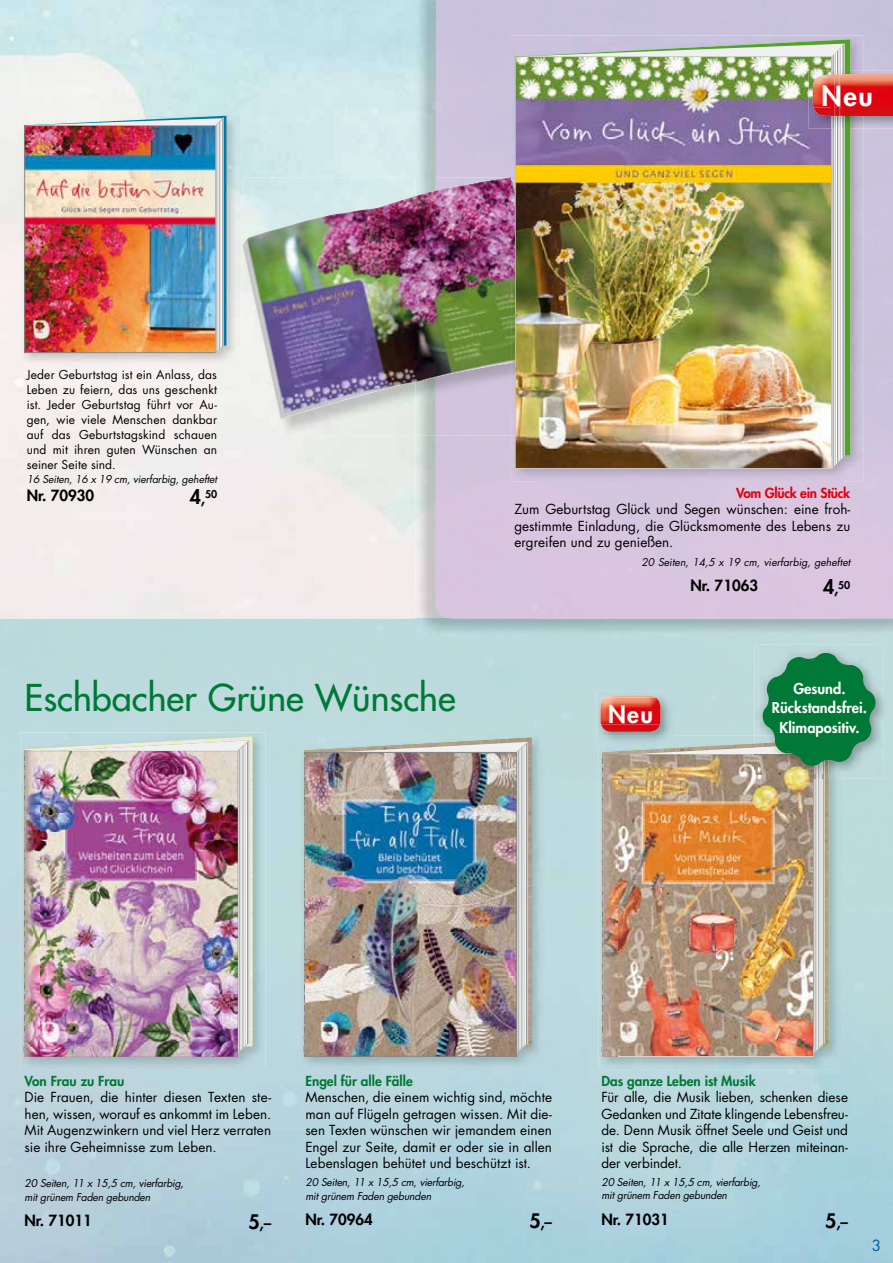
<style>
.page{position:relative;width:893px;height:1263px;background:#fff}
.page>*{position:absolute;margin:0;border:0;box-sizing:border-box;transform-origin:0 0}
.t1{font:36px "Futura";color:#007936}
.t2{font:800 26.85px "Futura";color:#fff}
.t3{font:800 23.4px "Futura";color:#fff}
.t4{font:800 15px "Futura";color:#000}
.t5{font:15px "Futura";color:#0065ad}
.t6{font:800 14.55px/19.5px "Futura";color:#fff;text-align:center}
.t7{font:13.5px/16.5px "Futura";color:#000;text-align:justify}
.t8{font:800 13.5px "Futura";color:#007936}
.t9{font:800 13.5px "Futura";letter-spacing:-.02em;color:#e3000f}
.t10{font:12px/15px "Futura";letter-spacing:.01em;color:#000;text-align:justify}
.t11{font:italic 10.5px/13.5px "Futura";letter-spacing:-.02em;color:#000}
.t12{font:italic 10.5px "Futura";color:#000}
.t13{font:800 10.5px "Futura";color:#000}
.s1{font-size:19.5px}
.s2{font-size:15px}
</style>
<div class="page">
<img style="left:263px;top:779px;width:52px;height:484px">
<img style="left:415px;top:0;width:122px;height:177px">
<img style="left:415px;top:435px;width:21px;height:184px">
<img style="left:596px;top:692px;width:6px;height:52px">
<img style="left:600px;top:698px;width:2px;height:34px">
<img style="left:20px;top:112px;width:219px;height:253px">
<svg style="left:25px;top:116px;width:201px;height:237px"></svg>
<img style="left:25px;top:118px;width:198px;height:235px">
<img style="left:242px;top:177px;width:269px;height:242px">
<img style="left:511px;top:36px;width:352px;height:7px">
<img style="left:863px;top:71px;width:30px;height:58px">
<img style="left:863px;top:75px;width:30px;height:41px">
<img style="left:511px;top:43px;width:352px;height:426px">
<img style="left:838px;top:77px;width:25px;height:31px">
<img style="left:840px;top:77px;width:1px;height:31px">
<img style="left:831px;top:77px;width:7px;height:31px">
<img style="left:20px;top:732px;width:245px;height:337px">
<img style="left:24px;top:736px;width:229px;height:320px">
<img style="left:24px;top:740px;width:225px;height:316px">
<img style="left:24px;top:753px;width:2px;height:54px">
<img style="left:300px;top:734px;width:244px;height:335px">
<img style="left:304px;top:738px;width:227px;height:318px">
<svg style="left:306px;top:742px;width:222px;height:311px"></svg>
<img style="left:306px;top:754px;width:208px;height:300px">
<div style="left:304px;top:752px;width:212px;height:304px;border:1px solid #878786"></div>
<img style="left:304px;top:755px;width:2px;height:53px">
<img style="left:598px;top:744px;width:243px;height:325px">
<img style="left:598px;top:736px;width:4px;height:8px">
<img style="left:754px;top:645px;width:130px;height:7px">
<img style="left:759px;top:649px;width:125px;height:125px">
<img style="left:602px;top:652px;width:274px;height:404px">
<h2 class="t2" style="left:821px;top:78px;width:53px">Neu</h2>
<p class="t10" style="left:27px;top:367px;width:192px">Jeder Geburtstag ist ein Anlass, das Leben zu feiern, das uns geschenkt ist. Jeder Geburtstag führt vor Au&shy;gen, wie viele Menschen dankbar auf das Geburtstagskind schauen und mit ihren guten Wünschen an seiner Seite sind.</p>
<p class="t11" style="left:27px;top:472px;width:192px">16 Seiten, 16 x 19 cm, vierfarbig, geheftet</p>
<p class="t4" style="left:27px;top:485px;width:69px">Nr. 70930</p>
<p class="t13" style="left:190px;top:487px;width:29px"><span class="s1">4</span><span class="s2">,</span>50</p>
<h1 class="t1" style="left:25px;top:674px;width:432px">Eschbacher Grüne Wünsche</h1>
<p class="t9" style="left:736px;top:484px;width:116px">Vom Glück ein Stück</p>
<p class="t7" style="left:514px;top:501px;width:337px">Zum Geburtstag Glück und Segen wünschen: eine froh&shy;gestimmte Einladung, die Glücksmomente des Lebens zu ergreifen und zu genießen.</p>
<p class="t12" style="left:641px;top:555px;width:210px">20 Seiten, 14,5 x 19 cm, vierfarbig, geheftet</p>
<p class="t4" style="left:691px;top:576px;width:69px">Nr. 71063</p>
<p class="t13" style="left:823px;top:578px;width:29px"><span class="s1">4</span><span class="s2">,</span>50</p>
<h3 class="t3" style="left:608px;top:699px;width:46px">Neu</h3>
<p class="t6" style="left:772px;top:678px;width:97px">Gesund.<br>Rückstandsfrei.<br>Klimapositiv.</p>
<p class="t8" style="left:25px;top:1071px;width:101px">Von Frau zu Frau</p>
<p class="t7" style="left:25px;top:1089px;width:248px">Die Frauen, die hinter diesen Texten ste&shy;hen, wissen, worauf es ankommt im Leben.<br>Mit Augenzwinkern und viel Herz verraten sie ihre Geheimnisse zum Leben.</p>
<p class="t11" style="left:25px;top:1176px;width:161px">20 Seiten, 11 x 15,5 cm, vierfarbig, mit grünem Faden gebunden</p>
<p class="t4" style="left:25px;top:1210px;width:69px">Nr. 71011</p>
<p class="t4" style="left:248px;top:1213px;width:24px"><span class="s1">5</span>,–</p>
<p class="t8" style="left:305px;top:1072px;width:109px">Engel für alle Fälle</p>
<p class="t7" style="left:305px;top:1089px;width:248px">Menschen, die einem wichtig sind, möchte man auf Flügeln getragen wissen. Mit die&shy;sen Texten wünschen wir jemandem einen Engel zur Seite, damit er oder sie in allen Lebenslagen behütet und beschützt ist.</p>
<p class="t11" style="left:305px;top:1175px;width:161px">20 Seiten, 11 x 15,5 cm, vierfarbig, mit grünem Faden gebunden</p>
<p class="t4" style="left:305px;top:1209px;width:69px">Nr. 70964</p>
<p class="t4" style="left:529px;top:1212px;width:24px"><span class="s1">5</span>,–</p>
<p class="t8" style="left:601px;top:1071px;width:156px">Das ganze Leben ist Musik</p>
<p class="t7" style="left:601px;top:1089px;width:248px">Für alle, die Musik lieben, schenken diese Gedanken und Zitate klingende Lebensfreu&shy;de. Denn Musik öffnet Seele und Geist und ist die Sprache, die alle Herzen miteinan&shy;der verbindet.</p>
<p class="t11" style="left:601px;top:1175px;width:161px">20 Seiten, 11 x 15,5 cm, vierfarbig, mit grünem Faden gebunden</p>
<p class="t4" style="left:601px;top:1209px;width:69px">Nr. 71031</p>
<p class="t4" style="left:825px;top:1212px;width:24px"><span class="s1">5</span>,–</p>
<p class="t5" style="left:872px;top:1235px;width:10px">3</p>
</div>
